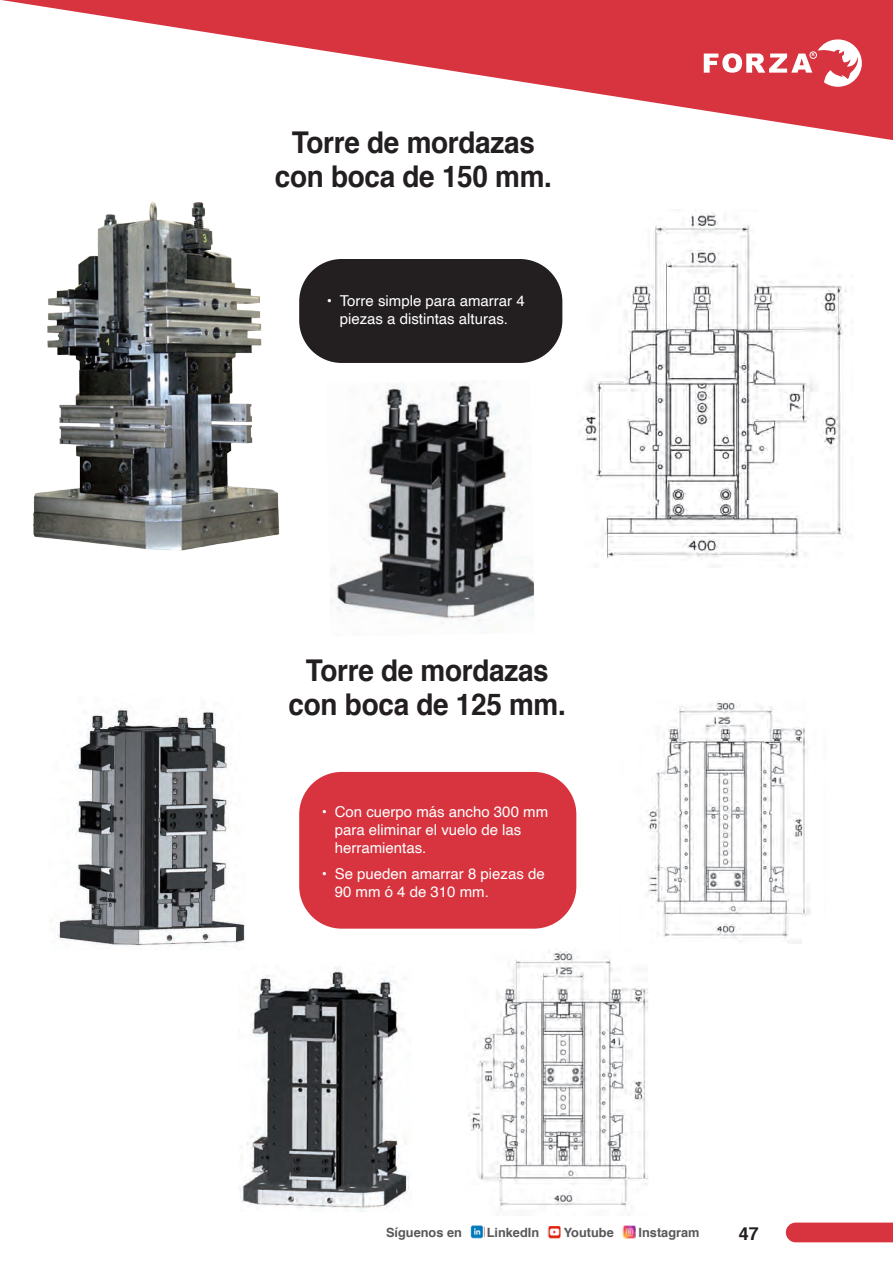
<style>
.page{position:relative;width:893px;height:1263px;background:#fff}
.page>*{position:absolute;margin:0;border:0;box-sizing:border-box;transform-origin:0 0}
._1_producto{font:700 30px "Helvetica";letter-spacing:-.01em;color:#231f20;scale:.93 1}
.t1{font:700 18px "Helvetica";color:#231f20}
.t2{font:15px/18px "Helvetica";color:#fff}
.t3{font:700 12.75px "Helvetica";color:#57585a}
.t4{font:700 4.05px "Arial";color:#fff}
</style>
<div class="page">
<svg style="left:786px;top:1222px;width:107px;height:20px;background:#d83d48"></svg>
<img style="left:623px;top:1225px;width:12px;height:14px">
<svg style="left:548px;top:1226px;width:13px;height:12px"></svg>
<img style="left:470px;top:1225px;width:14px;height:13px">
<svg style="left:2px;top:0;width:891px;height:140px"></svg>
<svg style="left:704px;top:32px;width:158px;height:55px"></svg>
<div style="left:810px;top:52px;width:7px;height:7px;border:1px solid #fff;border-radius:50%"></div>
<div style="left:299px;top:259px;width:263px;height:104px;background:#231f20;border-radius:43px"></div>
<div style="left:299px;top:772px;width:277px;height:157px;background:#d7343f;border-radius:43px"></div>
<img style="left:582px;top:212px;width:265px;height:347px">
<img style="left:33px;top:202px;width:247px;height:349px">
<img style="left:238px;top:967px;width:172px;height:244px">
<img style="left:51px;top:708px;width:194px;height:238px">
<img style="left:469px;top:951px;width:179px;height:259px">
<img style="left:646px;top:701px;width:164px;height:243px">
<img style="left:331px;top:382px;width:204px;height:242px">
<p class="_1_producto" style="left:292px;top:118px;width:263px">Torre de mordazas</p>
<p class="_1_producto" style="left:275px;top:152px;width:300px">con boca de 150 mm.</p>
<p class="t2" style="left:327px;top:292px;width:199px;text-align:center">• Torre simple para amarrar 4 piezas a distintas alturas.</p>
<p class="t4" style="left:812px;top:52px;width:4px">R</p>
<p class="_1_producto" style="left:306px;top:646px;width:263px">Torre de mordazas</p>
<p class="_1_producto" style="left:289px;top:680px;width:300px">con boca de 125 mm.</p>
<p class="t2" style="left:335px;top:803px;width:215px;text-indent:-13px">• Con cuerpo más ancho 300 mm para eliminar el vuelo de las herramientas.</p>
<p class="t2" style="left:335px;top:865px;width:212px;text-indent:-13px">• Se pueden amarrar 8 piezas de<br>90 mm ó 4 de 310 mm.</p>
<p class="t3" style="left:386px;top:1222px;width:77px">Síguenos en</p>
<p class="t3" style="left:487px;top:1222px;width:54px">LinkedIn</p>
<p class="t3" style="left:564px;top:1222px;width:52px">Youtube</p>
<p class="t3" style="left:639px;top:1222px;width:62px">Instagram</p>
<p class="t1" style="left:739px;top:1219px;width:22px">47</p>
</div>
